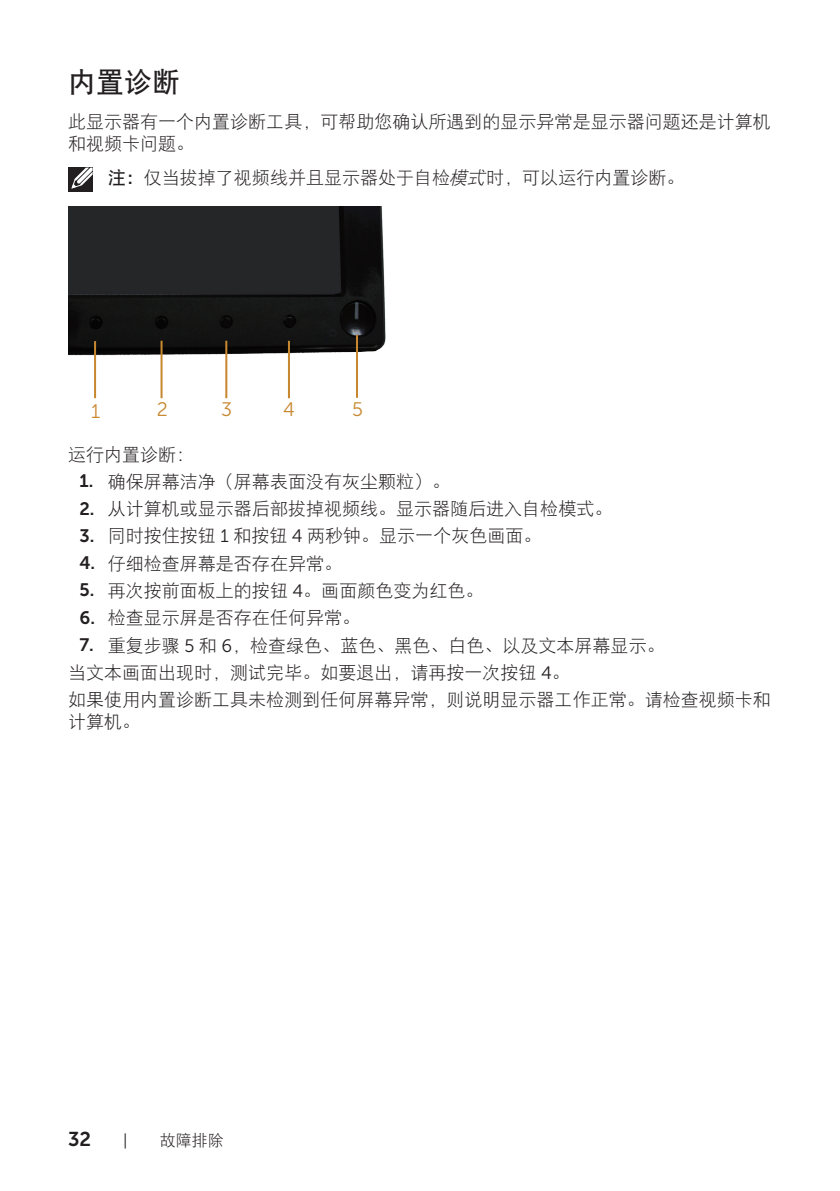
<style>
.page{position:relative;width:840px;height:1191px;background:#fff}
.page>*{position:absolute;margin:0;border:0;box-sizing:border-box;transform-origin:0 0}
.Head_2{font:28px "DF Hei W7";color:#231f20}
.t1{font:20px "Museo Sans For Dell 700";color:#231f20}
.t2{font:19.6px "Museo Sans For Dell 300";color:#c78830}
.text{font:18px/21.6px "DF Hei W3";color:#231f20}
.text_item_umber_2{font:18px "DF Hei W3";color:#231f20}
.text_item_number{font:18px "DF Hei W3";color:#231f20}
.t3{font:16px "DF Hei W3";color:#231f20}
.t4{font:16px "Museo Sans For Dell 300";color:#231f20}
.s1{font-family:"DF Hei W7"}
.s2{font-style:italic}
.s3{font-family:"Museo Sans For Dell 700"}
.s4{font-family:"Museo Sans For Dell 300"}
</style>
<div class="page">
<div style="left:68px;top:168px;width:24px;height:24px;background:#231f20"></div>
<svg style="left:71px;top:168px;width:22px;height:21px"></svg>
<img style="left:68px;top:207px;width:318px;height:150px">
<hr style="left:225px;top:341px;width:2px;height:57px;background:#c78830">
<hr style="left:288px;top:341px;width:2px;height:57px;background:#c78830">
<hr style="left:160px;top:341px;width:2px;height:57px;background:#c78830">
<hr style="left:356px;top:335px;width:2px;height:63px;background:#c78830">
<hr style="left:94px;top:341px;width:2px;height:57px;background:#c78830">
<p class="Head_2" style="left:68px;top:68px;width:113px">内置诊断</p>
<p class="text" style="left:68px;top:111px;width:703px">此显示器有一个内置诊断工具，可帮助您确认所遇到的显示异常是显示器问题还是计算机和视频卡问题。</p>
<p class="text" style="left:108px;top:167px;width:578px"><span class="s1">注：</span>仅当拔掉了视频线并且显示器处于自检<span class="s2">模式</span>时，可以运行内置诊断。</p>
<p class="t2" style="left:91px;top:400px;width:11px">1</p>
<p class="t2" style="left:157px;top:398px;width:13px">2</p>
<p class="t2" style="left:221px;top:399px;width:12px">3</p>
<p class="t2" style="left:283px;top:398px;width:13px">4</p>
<p class="t2" style="left:352px;top:398px;width:12px">5</p>
<p class="text" style="left:68px;top:443px;width:127px">运行内置诊断：</p>
<p class="text_item_number" style="left:79px;top:472px;width:372px"><span class="s3">1.</span> 确保屏幕洁净（屏幕表面没有灰尘颗粒）。</p>
<p class="text_item_umber_2" style="left:79px;top:499px;width:534px"><span class="s3">2.</span> 从计算机或显示器后部拔掉视频线。显示器随后进入自检模式。</p>
<p class="text_item_umber_2" style="left:79px;top:527px;width:463px"><span class="s3">3.</span> 同时按住按钮 <span class="s4">1</span> 和按钮 <span class="s4">4</span> 两秒钟。显示一个灰色画面。</p>
<p class="text_item_umber_2" style="left:79px;top:554px;width:264px"><span class="s3">4.</span> 仔细检查屏幕是否存在异常。</p>
<p class="text_item_umber_2" style="left:79px;top:581px;width:405px"><span class="s3">5.</span> 再次按前面板上的按钮 <span class="s4">4</span>。画面颜色变为红色。</p>
<p class="text_item_umber_2" style="left:79px;top:609px;width:282px"><span class="s3">6.</span> 检查显示屏是否存在任何异常。</p>
<p class="text_item_umber_2" style="left:79px;top:636px;width:586px"><span class="s3">7.</span> 重复步骤 <span class="s4">5</span> 和 <span class="s4">6</span>，检查绿色、蓝色、黑色、白色、以及文本屏幕显示。</p>
<p class="text" style="left:68px;top:661px;width:503px">当文本画面出现时，测试完毕。如要退出，请再按一次按钮 <span class="s4">4</span>。</p>
<p class="text" style="left:68px;top:689px;width:703px">如果使用内置诊断工具未检测到任何屏幕异常，则说明显示器工作正常。请检查视频卡和计算机。</p>
<p class="t1" style="left:68px;top:1127px;width:25px">32</p>
<p class="t4" style="left:123px;top:1131px;width:6px">|</p>
<p class="t3" style="left:160px;top:1132px;width:65px">故障排除</p>
</div>
